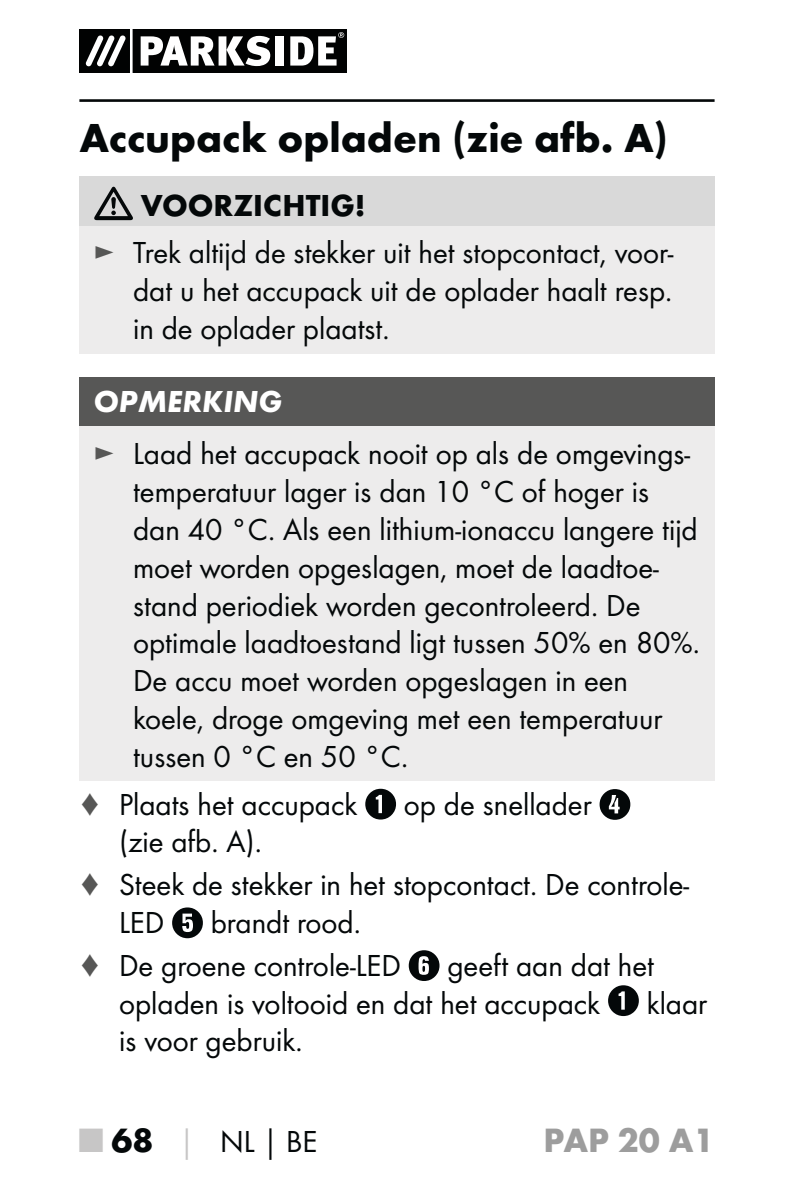
<style>
.page{position:relative;width:794px;height:1191px;background:#fff}
.page>*{position:absolute;margin:0;border:0;box-sizing:border-box;transform-origin:0 0}
.t1{font:700 42px "Futura";color:#040809}
.t2{font:700 35px "Futura";color:#9d9d9d}
.t3{font:31.5px/37.8px "Futura Boo";color:#040809}
.t4{font:700 31.5px "Futura";color:#040809}
.t5{font:italic 700 31.5px "Futura";color:#fff}
.s1{color:#575756}
.s2{font-family:"Futura";font-weight:700;font-size:35px;color:#c7c6c6}
.s3{font-family:"Futura";font-weight:700;font-size:35px}
.s4{font-family:"Futura";font-weight:700;color:#c7c6c6}
.s5{font-family:"Futura";font-weight:700}
</style>
<div class="page">
<hr style="left:79px;top:99px;width:635px;height:3px;background:#040809">
<svg style="left:79px;top:30px;width:267px;height:43px"></svg>
<hr style="left:130px;top:30px;width:3px;height:43px;background:#fff">
<div style="left:79px;top:176px;width:635px;height:50px;background:#d9d9d9"></div>
<div style="left:79px;top:226px;width:635px;height:127px;background:#edecec"></div>
<svg style="left:94px;top:187px;width:39px;height:33px"></svg>
<div style="left:79px;top:377px;width:635px;height:50px;background:#575756"></div>
<div style="left:79px;top:427px;width:635px;height:354px;background:#edecec"></div>
<svg style="left:365px;top:788px;width:31px;height:31px"></svg>
<svg style="left:599px;top:789px;width:31px;height:31px"></svg>
<svg style="left:172px;top:907px;width:31px;height:31px"></svg>
<svg style="left:409px;top:950px;width:30px;height:31px"></svg>
<svg style="left:608px;top:985px;width:31px;height:31px"></svg>
<h1 class="t1" style="left:79px;top:122px;width:590px">Accupack opladen (zie afb. A)</h1>
<p class="t4" style="left:141px;top:193px;width:226px">VOORZICHTIG!</p>
<p class="t3" style="left:133px;top:236px;width:542px;text-align:justify;text-indent:-40px"><span class="s1">►</span> Trek altijd de stekker uit het stopcontact, voor&shy;dat u het accupack uit de oplader haalt resp. in de oplader plaatst.</p>
<p class="t5" style="left:93px;top:391px;width:190px">OPMERKING</p>
<p class="t3" style="left:133px;top:436px;width:568px;text-indent:-40px"><span class="s1">►</span> Laad het accupack nooit op als de omgevings&shy;temperatuur lager is dan 10 °C of hoger is dan 40 °C. Als een lithium-ionaccu langere tijd moet worden opgeslagen, moet de laadtoe&shy;stand periodiek worden gecontroleerd. De optimale laadtoestand ligt tussen 50% en 80%.<br>De accu moet worden opgeslagen in een koele, droge omgeving met een temperatuur tussen 0 °C en 50 °C.</p>
<p class="t3" style="left:79px;top:787px;width:279px"><span class="s1">♦</span> Plaats het accupack</p>
<p class="t3" style="left:404px;top:787px;width:189px">op de snellader</p>
<p class="t3" style="left:79px;top:822px;width:611px;line-height:42.7px;text-indent:40px">(zie afb. A).<br><span class="s1">♦</span> Steek de stekker in het stopcontact. De controle-</p>
<p class="t3" style="left:119px;top:905px;width:47px">LED</p>
<p class="t3" style="left:79px;top:902px;width:323px;line-height:42.7px;text-indent:131px">brandt rood.<br><span class="s1">♦</span> De groene controle-LED</p>
<p class="t3" style="left:119px;top:948px;width:536px;text-indent:328px">geeft aan dat het opladen is voltooid en dat het accupack</p>
<p class="t3" style="left:646px;top:985px;width:62px">klaar</p>
<p class="t3" style="left:119px;top:1023px;width:185px">is voor gebruik.</p>
<p class="t3" style="left:79px;top:1124px;width:239px"><span class="s2">■</span> <span class="s3">68</span> <span class="s4">│</span> NL<span class="s5">│</span>BE</p>
<p class="t2" style="left:543px;top:1126px;width:172px">PAP 20 A1</p>
</div>
